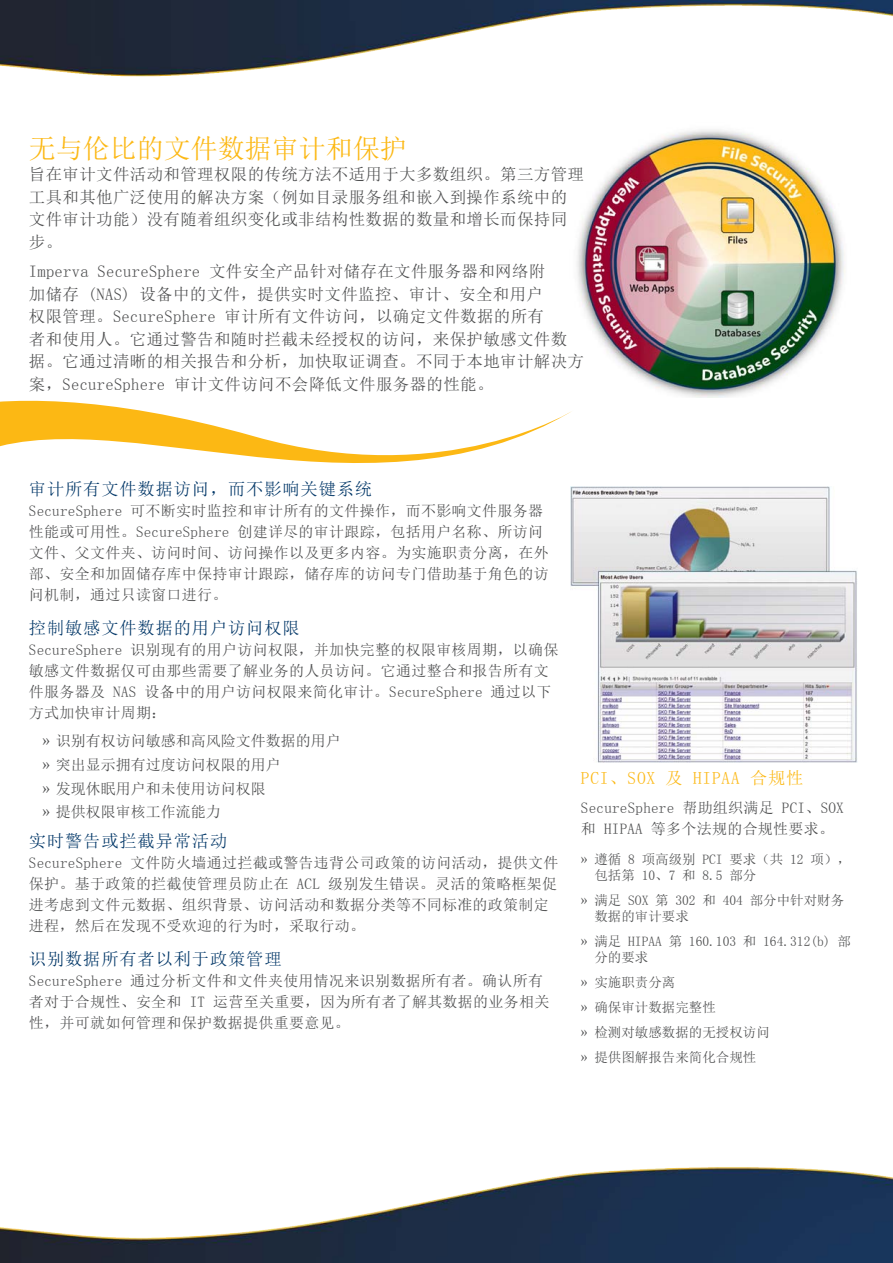
<style>
.page{position:relative;width:893px;height:1263px;background:#fff}
.page>*{position:absolute;margin:0;border:0;box-sizing:border-box;transform-origin:0 0}
.t1{font:27px "Sim Sun";color:#fcb814}
.Subhead{font:17.25px "Sim Sun";letter-spacing:.05em;color:#003667}
.callout_header{font:17.25px "Sim Sun";letter-spacing:.05em;color:#fcb814}
.Intro_copy{font:16.5px/22.5px "Sim Sun";letter-spacing:.02em;color:#4b4c4d}
.Body_Copy{font:15px/21px "Sim Sun";letter-spacing:.02em;color:#4b4c4d}
.Body_bullets{font:15px "Sim Sun";color:#4b4c4d}
.callout_bullets{font:13.5px/16.2px "Sim Sun";color:#4b4c4d}
</style>
<div class="page">
<img style="left:0;top:0;width:893px;height:77px">
<svg style="left:0;top:401px;width:574px;height:86px"></svg>
<img style="left:0;top:1167px;width:893px;height:96px">
<img style="left:577px;top:129px;width:268px;height:269px">
<img style="left:570px;top:487px;width:288px;height:275px">
<p class="t1" style="left:29px;top:135px;width:380px">无与伦比的文件数据审计和保护</p>
<p class="Intro_copy" style="left:29px;top:163px;width:557px">旨在审计文件活动和管理权限的传统方法不适用于大多数组织。第三方管理工具和其他广泛使用的解决方案（例如目录服务组和嵌入到操作系统中的文件审计功能）没有随着组织变化或非结构性数据的数量和增长而保持同步。</p>
<p class="Intro_copy" style="left:29px;top:260px;width:557px">Imperva SecureSphere 文件安全产品针对储存在文件服务器和网络附<br>加储存 (NAS) 设备中的文件，提供实时文件监控、审计、安全和用户<br>权限管理。SecureSphere 审计所有文件访问，以确定文件数据的所有<br>者和使用人。它通过警告和随时拦截未经授权的访问，来保护敏感文件数据。它通过清晰的相关报告和分析，加快取证调查。不同于本地审计解决方案，SecureSphere 审计文件访问不会降低文件服务器的性能。</p>
<p class="Subhead" style="left:29px;top:480px;width:345px">审计所有文件数据访问，而不影响关键系统</p>
<p class="Body_Copy" style="left:29px;top:500px;width:521px">SecureSphere 可不断实时监控和审计所有的文件操作，而不影响文件服务器性能或可用性。SecureSphere 创建详尽的审计跟踪，包括用户名称、所访问文件、父文件夹、访问时间、访问操作以及更多内容。为实施职责分离，在外部、安全和加固储存库中保持审计跟踪，储存库的访问专门借助基于角色的访问机制，通过只读窗口进行。</p>
<p class="Subhead" style="left:29px;top:619px;width:272px">控制敏感文件数据的用户访问权限</p>
<p class="Body_Copy" style="left:29px;top:639px;width:531px">SecureSphere 识别现有的用户访问权限，并加快完整的权限审核周期，以确保敏感文件数据仅可由那些需要了解业务的人员访问。它通过整合和报告所有文件服务器及 NAS 设备中的用户访问权限来简化审计。SecureSphere 通过以下方式加快审计周期：</p>
<p class="Body_bullets" style="left:42px;top:733px;width:300px">» 识别有权访问敏感和高风险文件数据的用户</p>
<p class="Body_bullets" style="left:42px;top:757px;width:240px">» 突出显示拥有过度访问权限的用户</p>
<p class="Body_bullets" style="left:42px;top:781px;width:225px">» 发现休眠用户和未使用访问权限</p>
<p class="Body_bullets" style="left:42px;top:804px;width:180px">» 提供权限审核工作流能力</p>
<p class="Subhead" style="left:29px;top:832px;width:200px">实时警告或拦截异常活动</p>
<p class="Body_Copy" style="left:29px;top:852px;width:531px">SecureSphere 文件防火墙通过拦截或警告违背公司政策的访问活动，提供文件保护。基于政策的拦截使管理员防止在 ACL 级别发生错误。灵活的策略框架促进考虑到文件元数据、组织背景、访问活动和数据分类等不同标准的政策制定进程，然后在发现不受欢迎的行为时，采取行动。</p>
<p class="Subhead" style="left:29px;top:950px;width:254px">识别数据所有者以利于政策管理</p>
<p class="Body_Copy" style="left:29px;top:970px;width:522px">SecureSphere 通过分析文件和文件夹使用情况来识别数据所有者。确认所有者对于合规性、安全和 IT 运营至关重要，因为所有者了解其数据的业务相关性，并可就如何管理和保护数据提供重要意见。</p>
<p class="callout_header" style="left:581px;top:769px;width:224px">PCI、SOX 及 HIPAA 合规性</p>
<p class="Body_Copy" style="left:581px;top:797px;width:264px">SecureSphere 帮助组织满足 PCI、SOX和 HIPAA 等多个法规的合规性要求。</p>
<p class="callout_bullets" style="left:594px;top:851px;width:258px;text-indent:-14px">» 遵循 8 项高级别 PCI 要求（共 12 项），包括第 10、7 和 8.5 部分</p>
<p class="callout_bullets" style="left:594px;top:892px;width:251px;text-indent:-14px">» 满足 SOX 第 302 和 404 部分中针对财务数据的审计要求</p>
<p class="callout_bullets" style="left:594px;top:933px;width:258px;text-indent:-14px">» 满足 HIPAA 第 160.103 和 164.312(b) 部分的要求</p>
<p class="callout_bullets" style="left:581px;top:974px;width:96px">» 实施职责分离</p>
<p class="callout_bullets" style="left:581px;top:999px;width:136px">» 确保审计数据完整性</p>
<p class="callout_bullets" style="left:581px;top:1024px;width:191px">» 检测对敏感数据的无授权访问</p>
<p class="callout_bullets" style="left:581px;top:1048px;width:177px">» 提供图解报告来简化合规性</p>
</div>
